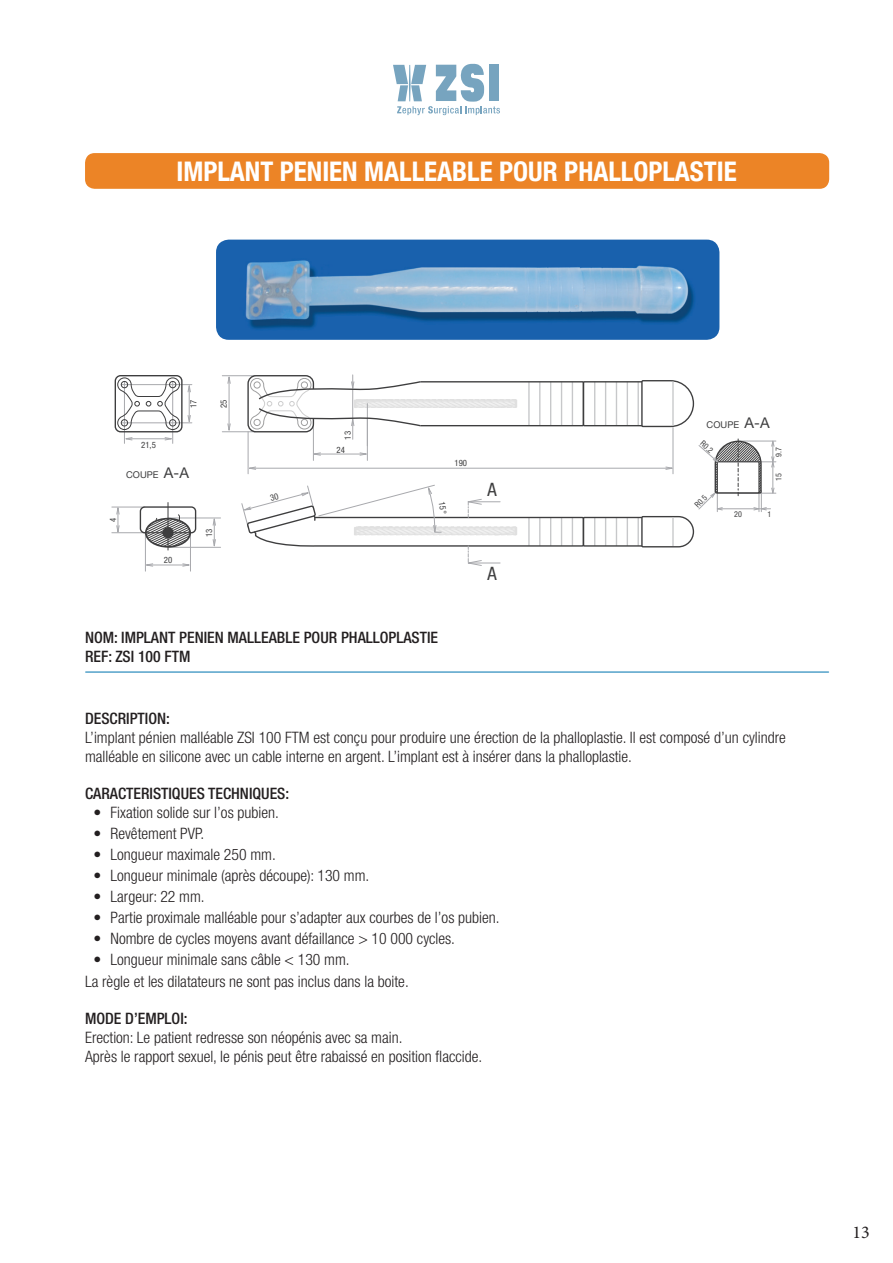
<style>
.page{position:relative;width:893px;height:1263px;background:#fff}
.page>*{position:absolute;margin:0;border:0;box-sizing:border-box;transform-origin:0 0}
.t1{font:700 condensed 27px "Helvetica Neue LT Com";color:#fff}
.t2{font:condensed 18.45px "Helvetica Neue LT Std";color:#3e3e3f}
.t3{font:18px "Minion Pro";color:#231f20}
.t4{font:300 condensed 15.75px/18.9px "Helvetica Neue LT Std";color:#231f20}
.t5{font:500 condensed 15.75px/18.9px "Helvetica Neue LT Std";color:#231f20}
.t6{font:9.3px "Helvetica Neue LT Std";letter-spacing:.005em;color:#3e3e3f}
.t7{font:condensed 8.7px "Helvetica Neue LT Std";letter-spacing:.005em;color:#3e3e3f}
.t8{font:condensed 8.1px "Helvetica Neue LT Std";color:#3e3e3f}
.s1{font-size:14.85px}
</style>
<div class="page">
<svg style="left:393px;top:64px;width:107px;height:51px"></svg>
<div style="left:85px;top:153px;width:744px;height:36px;background:#ec8426;border-radius:10px"></div>
<hr style="left:86px;top:671px;width:742px;height:2px;background:#53a1c9">
<img style="left:216px;top:240px;width:503px;height:100px">
<hr style="left:637px;top:517px;width:2px;height:29px;background:#c7c8ca">
<svg style="left:627px;top:519px;width:1px;height:26px"></svg>
<svg style="left:616px;top:519px;width:1px;height:26px"></svg>
<svg style="left:605px;top:519px;width:1px;height:26px"></svg>
<svg style="left:594px;top:519px;width:1px;height:26px"></svg>
<hr style="left:637px;top:382px;width:2px;height:44px;background:#c7c8ca">
<hr style="left:627px;top:382px;width:1px;height:44px;background:#c7c8ca">
<hr style="left:616px;top:382px;width:1px;height:44px;background:#c7c8ca">
<hr style="left:605px;top:382px;width:1px;height:44px;background:#c7c8ca">
<hr style="left:594px;top:382px;width:1px;height:44px;background:#c7c8ca">
<hr style="left:222px;top:431px;width:33px;height:1px;background:#a8a9ad">
<hr style="left:112px;top:532px;width:33px;height:1px;background:#a8a9ad">
<hr style="left:112px;top:507px;width:33px;height:1px;background:#a8a9ad">
<hr style="left:168px;top:518px;width:53px;height:1px;background:#a8a9ad">
<hr style="left:190px;top:533px;width:1px;height:38px;background:#a8a9ad">
<hr style="left:145px;top:533px;width:1px;height:38px;background:#a8a9ad">
<hr style="left:168px;top:547px;width:53px;height:1px;background:#a8a9ad">
<hr style="left:147px;top:565px;width:42px;height:1px;background:#a8a9ad">
<hr style="left:222px;top:375px;width:33px;height:1px;background:#a8a9ad">
<hr style="left:313px;top:426px;width:1px;height:34px;background:#a8a9ad">
<hr style="left:367px;top:418px;width:1px;height:42px;background:#a8a9ad">
<hr style="left:314px;top:454px;width:52px;height:1px;background:#a8a9ad">
<hr style="left:352px;top:375px;width:1px;height:64px;background:#a8a9ad">
<hr style="left:249px;top:468px;width:423px;height:1px;background:#a8a9ad">
<div style="left:247px;top:375px;width:67px;height:57px;border:1px solid #3e3e3f;border-radius:8px"></div>
<div style="left:583px;top:381px;width:91px;height:45px;border:1px solid #3e3e3f"></div>
<div style="left:583px;top:517px;width:91px;height:30px;border:1px solid #3e3e3f"></div>
<hr style="left:248px;top:432px;width:1px;height:42px;background:#a8a9ad">
<hr style="left:229px;top:377px;width:1px;height:53px;background:#a8a9ad">
<hr style="left:673px;top:428px;width:1px;height:46px;background:#a8a9ad">
<svg style="left:247px;top:466px;width:9px;height:4px"></svg>
<svg style="left:314px;top:452px;width:7px;height:4px"></svg>
<svg style="left:359px;top:452px;width:9px;height:4px"></svg>
<svg style="left:116px;top:506px;width:4px;height:28px"></svg>
<svg style="left:212px;top:517px;width:4px;height:31px"></svg>
<svg style="left:146px;top:563px;width:7px;height:4px"></svg>
<svg style="left:182px;top:563px;width:8px;height:4px"></svg>
<svg style="left:250px;top:378px;width:335px;height:51px"></svg>
<svg style="left:227px;top:423px;width:4px;height:10px"></svg>
<svg style="left:227px;top:375px;width:4px;height:9px"></svg>
<div style="left:140px;top:506px;width:56px;height:27px;border:1px solid #3e3e3f;border-radius:4px"></div>
<div style="left:145px;top:518px;width:46px;height:30px;border:2px solid #3e3e3f;border-radius:50%"></div>
<hr style="left:168px;top:502px;width:1px;height:48px;background:#3e3e3f">
<svg style="left:146px;top:514px;width:44px;height:33px"></svg>
<hr style="left:738px;top:441px;width:38px;height:1px;background:#a8a9ad">
<hr style="left:738px;top:461px;width:38px;height:1px;background:#a8a9ad">
<hr style="left:738px;top:493px;width:38px;height:1px;background:#a8a9ad">
<svg style="left:641px;top:380px;width:54px;height:48px"></svg>
<svg style="left:641px;top:439px;width:134px;height:109px"></svg>
<hr style="left:672px;top:382px;width:2px;height:43px;background:#c7c8ca">
<hr style="left:672px;top:517px;width:2px;height:29px;background:#c7c8ca">
<svg style="left:125px;top:437px;width:8px;height:3px"></svg>
<svg style="left:165px;top:437px;width:9px;height:3px"></svg>
<hr style="left:126px;top:438px;width:45px;height:1px;background:#a8a9ad">
<svg style="left:188px;top:385px;width:3px;height:7px"></svg>
<svg style="left:188px;top:415px;width:3px;height:8px"></svg>
<hr style="left:189px;top:387px;width:1px;height:33px;background:#a8a9ad">
<hr style="left:121px;top:423px;width:71px;height:1px;background:#a8a9ad">
<hr style="left:121px;top:384px;width:71px;height:1px;background:#a8a9ad">
<hr style="left:124px;top:381px;width:1px;height:62px;background:#a8a9ad">
<hr style="left:172px;top:381px;width:1px;height:62px;background:#a8a9ad">
<div style="left:115px;top:375px;width:68px;height:57px;border:1px solid #3e3e3f;border-radius:5px"></div>
<svg style="left:117px;top:377px;width:63px;height:53px"></svg>
<svg style="left:241px;top:484px;width:344px;height:82px"></svg>
<h1 class="t1" style="left:176px;top:155px;width:562px">IMPLANT PENIEN MALLEABLE POUR PHALLOPLASTIE</h1>
<p class="t7" style="left:141px;top:440px;width:16px">21,5</p>
<p class="t7" style="left:188px;top:408px;width:10px;rotate:-90deg">17</p>
<p class="t6" style="left:126px;top:470px;width:64px">COUPE <span class="s1">A-A</span></p>
<p class="t7" style="left:219px;top:408px;width:10px;rotate:-90deg">25</p>
<p class="t7" style="left:108px;top:522px;width:6px;rotate:-90deg">4</p>
<p class="t7" style="left:164px;top:555px;width:10px">20</p>
<p class="t7" style="left:204px;top:537px;width:10px;rotate:-90deg">13</p>
<p class="t7" style="left:343px;top:440px;width:10px;rotate:-90deg">13</p>
<p class="t7" style="left:336px;top:445px;width:10px">24</p>
<p class="t7" style="left:454px;top:458px;width:14px">190</p>
<p class="t5" style="left:85px;top:627px;width:355px">NOM: IMPLANT PENIEN MALLEABLE POUR PHALLOPLASTIE<br>REF: ZSI 100 FTM</p>
<p class="t2" style="left:487px;top:479px;width:11px">A</p>
<p class="t2" style="left:487px;top:563px;width:11px">A</p>
<p class="t6" style="left:707px;top:419px;width:64px">COUPE <span class="s1">A-A</span></p>
<p class="t8" style="left:705px;top:439px;width:15px;rotate:42deg">R0.2</p>
<p class="t8" style="left:693px;top:503px;width:15px;rotate:-46deg">R0.5</p>
<p class="t8" style="left:734px;top:509px;width:9px">20</p>
<p class="t8" style="left:774px;top:457px;width:11px;rotate:-90deg">9.7</p>
<p class="t8" style="left:774px;top:481px;width:9px;rotate:-90deg">15</p>
<p class="t8" style="left:767px;top:509px;width:5px">1</p>
<p class="t5" style="left:85px;top:708px;width:86px">DESCRIPTION:</p>
<p class="t4" style="left:85px;top:727px;width:702px">L’implant pénien malléable ZSI 100 FTM est conçu pour produire une érection de la phalloplastie. Il est composé d’un cylindre malléable en silicone avec un cable interne en argent. L’implant est à insérer dans la phalloplastie.</p>
<p class="t5" style="left:85px;top:784px;width:206px">CARACTERISTIQUES TECHNIQUES:</p>
<p class="t4" style="left:94px;top:803px;width:187px">• Fixation solide sur l’os pubien.</p>
<p class="t4" style="left:94px;top:824px;width:112px">• Revêtement PVP.</p>
<p class="t4" style="left:94px;top:845px;width:184px">• Longueur maximale 250 mm.</p>
<p class="t4" style="left:94px;top:866px;width:277px">• Longueur minimale (après découpe): 130 mm.</p>
<p class="t4" style="left:94px;top:887px;width:113px">• Largeur: 22 mm.</p>
<p class="t4" style="left:94px;top:908px;width:408px">• Partie proximale malléable pour s’adapter aux courbes de l’os pubien.</p>
<p class="t4" style="left:94px;top:929px;width:363px">• Nombre de cycles moyens avant défaillance &gt; 10 000 cycles.</p>
<p class="t4" style="left:85px;top:949px;width:325px;line-height:21px;text-indent:9px">• Longueur minimale sans câble &lt; 130 mm.<br>La règle et les dilatateurs ne sont pas inclus dans la boite.</p>
<p class="t5" style="left:85px;top:1009px;width:104px">MODE D’EMPLOI:</p>
<p class="t4" style="left:85px;top:1028px;width:399px">Erection: Le patient redresse son néopénis avec sa main.<br>Après le rapport sexuel, le pénis peut être rabaissé en position flaccide.</p>
<p class="t3" style="left:852px;top:1220px;width:19px">13</p>
</div>
